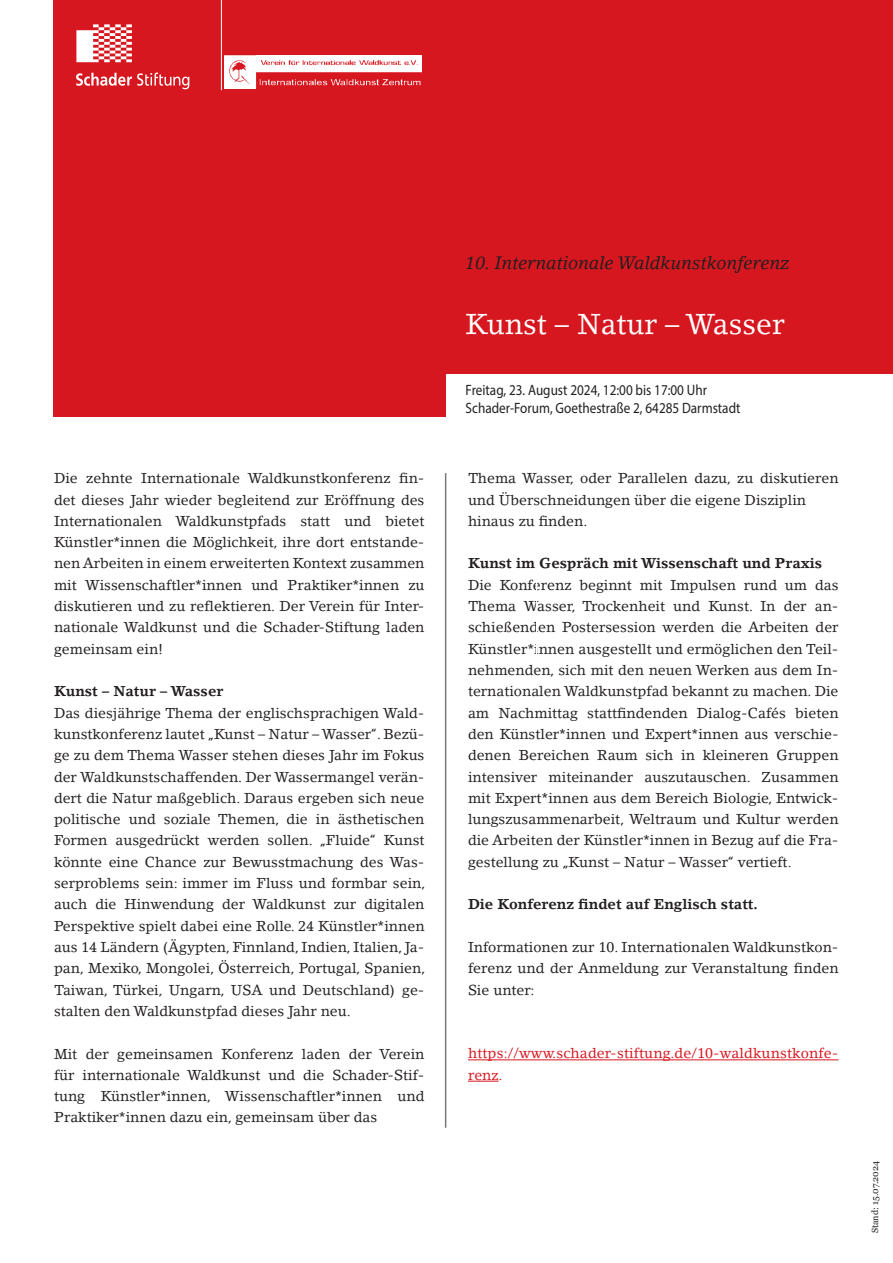
<style>
.page{position:relative;width:893px;height:1263px;background:#fff}
.page>*{position:absolute;margin:0;border:0;box-sizing:border-box;transform-origin:0 0}
.t1{font:28.5px "Lino Letter Std";color:#fff}
.t2{font:italic 18px "Lino Letter Std";color:#231f20}
.t3{font:15px/18px "Myriad Pro";color:#231f20;scale:.88 1}
.t4{font:14.25px/21.3px "Lino Letter Std";color:#231f20;text-align:justify}
.t5{font:700 14.25px "Lino Letter Std";color:#231f20}
.t6{font:14.25px/21.3px "Lino Letter Std";letter-spacing:.01em;color:#d7171f}
.t7{font:9px "Georgia";color:#231f20}
</style>
<div class="page">
<div style="left:54px;top:0;width:839px;height:417px;background:#d7171f"></div>
<div style="left:446px;top:374px;width:447px;height:47px;background:#fff"></div>
<svg style="left:76px;top:24px;width:56px;height:38px"></svg>
<svg style="left:76px;top:73px;width:113px;height:16px"></svg>
<hr style="left:468px;top:1059px;width:371px;height:1px;background:#d7171f">
<hr style="left:468px;top:1081px;width:31px;height:1px;background:#d7171f">
<hr style="left:445px;top:473px;width:1px;height:655px;background:#76787b">
<hr style="left:221px;top:0;width:1px;height:90px;background:#fff">
<img style="left:224px;top:56px;width:198px;height:33px">
<p class="t4" style="left:54px;top:468px;width:372px">Die zehnte Internationale Waldkunstkonferenz fin&shy;det dieses Jahr wieder begleitend zur Eröffnung des Internationalen Waldkunstpfads statt und bietet Künstler*innen die Möglichkeit, ihre dort entstande&shy;nen Arbeiten in einem erweiterten Kontext zusammen mit Wissenschaftler*innen und Praktiker*innen zu diskutieren und zu reflektieren. Der Verein für Inter&shy;nationale Waldkunst und die Schader-Stiftung laden gemeinsam ein!</p>
<p class="t5" style="left:54px;top:683px;width:171px">Kunst – Natur – Wasser</p>
<p class="t4" style="left:54px;top:702px;width:373px">Das diesjährige Thema der englischsprachigen Wald&shy;kunstkonferenz lautet „Kunst – Natur – Wasser“. Bezü&shy;ge zu dem Thema Wasser stehen dieses Jahr im Fokus der Waldkunstschaffenden. Der Wassermangel verän&shy;dert die Natur maßgeblich. Daraus ergeben sich neue politische und soziale Themen, die in ästhetischen Formen ausgedrückt werden sollen. „Fluide“ Kunst könnte eine Chance zur Bewusstmachung des Was&shy;serproblems sein: immer im Fluss und formbar sein, auch die Hinwendung der Waldkunst zur digitalen Perspektive spielt dabei eine Rolle. 24 Künstler*innen aus 14 Ländern (Ägypten, Finnland, Indien, Italien, Ja&shy;pan, Mexiko, Mongolei, Österreich, Portugal, Spanien, Taiwan, Türkei, Ungarn, USA und Deutschland) ge&shy;stalten den Waldkunstpfad dieses Jahr neu.</p>
<p class="t4" style="left:54px;top:1043px;width:372px">Mit der gemeinsamen Konferenz laden der Verein für internationale Waldkunst und die Schader-Stif&shy;tung Künstler*innen, Wissenschaftler*innen und Praktiker*innen dazu ein, gemeinsam über das</p>
<p class="t2" style="left:466px;top:252px;width:326px">10. Internationale Waldkunstkonferenz</p>
<h1 class="t1" style="left:466px;top:307px;width:321px">Kunst – Natur – Wasser</h1>
<p class="t3" style="left:466px;top:381px;width:314px">Freitag, 23. August 2024, 12:00 bis 17:00 Uhr<br>Schader-Forum, Goethestraße 2, 64285 Darmstadt</p>
<p class="t4" style="left:468px;top:468px;width:372px;text-align:left">Thema Wasser, oder Parallelen dazu, zu diskutieren und Überschneidungen über die eigene Disziplin hinaus zu finden.</p>
<p class="t5" style="left:468px;top:555px;width:356px">Kunst im Gespräch mit Wissenschaft und Praxis</p>
<p class="t4" style="left:468px;top:574px;width:372px">Die Konferenz beginnt mit Impulsen rund um das Thema Wasser, Trockenheit und Kunst. In der an&shy;schießenden Postersession werden die Arbeiten der Künstler*innen ausgestellt und ermöglichen den Teil&shy;nehmenden, sich mit den neuen Werken aus dem In&shy;ternationalen Waldkunstpfad bekannt zu machen. Die am Nachmittag stattfindenden Dialog-Cafés bieten den Künstler*innen und Expert*innen aus verschie&shy;denen Bereichen Raum sich in kleineren Gruppen intensiver miteinander auszutauschen. Zusammen mit Expert*innen aus dem Bereich Biologie, Entwick&shy;lungszusammenarbeit, Weltraum und Kultur werden die Arbeiten der Künstler*innen in Bezug auf die Fra&shy;gestellung zu „Kunst – Natur – Wasser“ vertieft.</p>
<p class="t5" style="left:468px;top:896px;width:291px">Die Konferenz findet auf Englisch statt.</p>
<p class="t4" style="left:468px;top:936px;width:372px">Informationen zur 10. Internationalen Waldkunstkon&shy;ferenz und der Anmeldung zur Veranstaltung finden Sie unter:</p>
<p class="t6" style="left:468px;top:1043px;width:372px">https://www.schader-stiftung.de/10-waldkunstkonfe&shy;renz.</p>
<p class="t7" style="left:869px;top:1233px;width:74px;rotate:-90deg">Stand: 15.07.2024</p>
</div>
